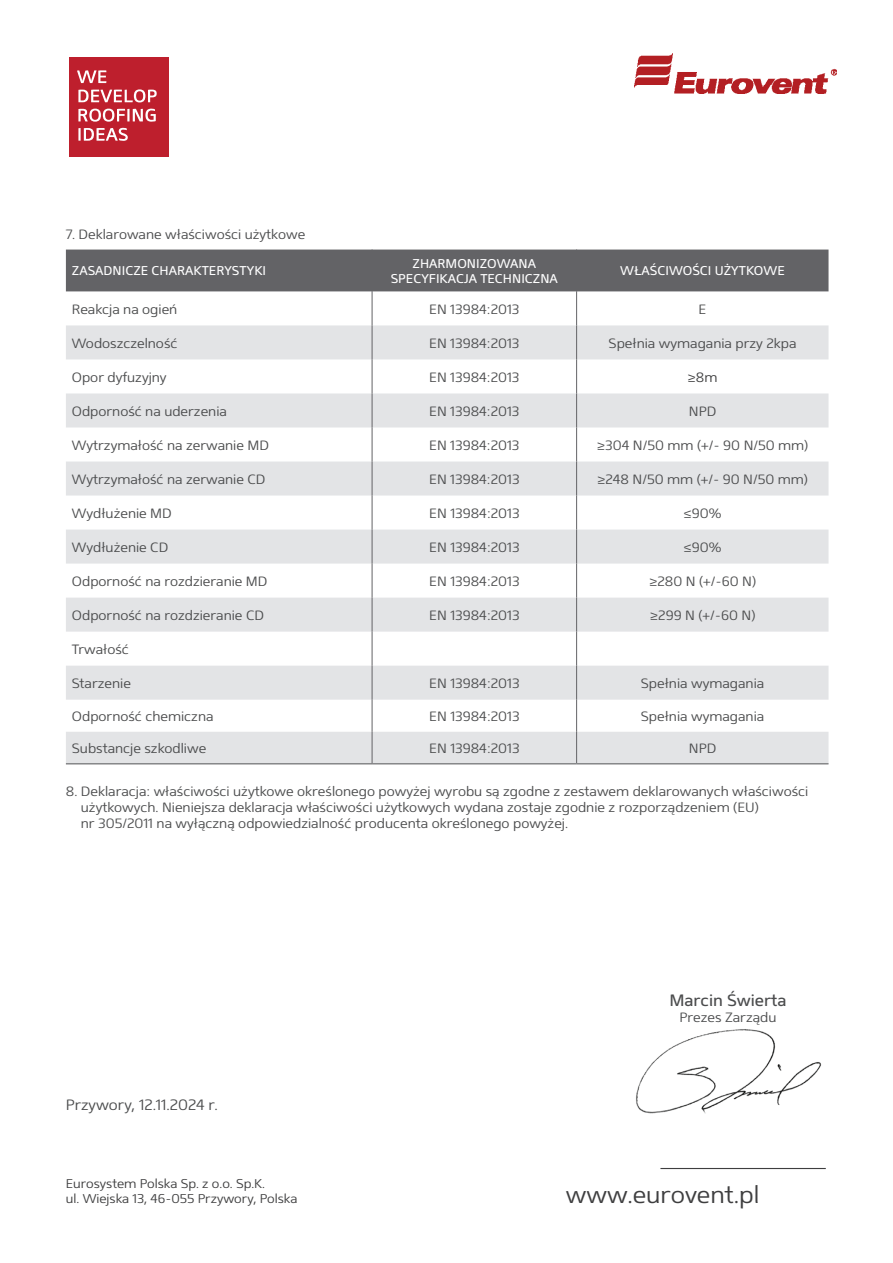
<style>
.page{position:relative;width:893px;height:1263px;background:#fff}
.page>*{position:absolute;margin:0;border:0;box-sizing:border-box;transform-origin:0 0}
.t1{font:300 24px "Mentone";color:#3e3e3f}
.t2{font:16.5px "Mentone";color:#4b4c4d}
.t3{font:300 15px "Mentone";color:#4b4c4d}
.t4{font:300 13.5px/16.2px "Mentone";color:#4b4c4d}
.t5{font:300 13.5px "Mentone";color:#3e3e3f}
.t6{font:12.75px/15.3px "Mentone";color:#fff;text-align:center}
.t7{font:300 12.75px/15.3px "Mentone";color:#3e3e3f}
</style>
<div class="page">
<img style="left:635px;top:54px;width:201px;height:40px">
<hr style="left:660px;top:1168px;width:166px;height:1px;background:#3e3e3f">
<svg style="left:69px;top:57px;width:100px;height:100px;background:#c63b47"></svg>
<img style="left:636px;top:1029px;width:186px;height:85px">
<div style="left:66px;top:250px;width:762px;height:41px;background:#636366"></div>
<svg style="left:66px;top:325px;width:762px;height:438px;fill:#e3e4e6"></svg>
<hr style="left:372px;top:250px;width:1px;height:41px;background:#636366">
<hr style="left:576px;top:250px;width:1px;height:41px;background:#636366">
<hr style="left:372px;top:291px;width:1px;height:34px;background:#636366">
<hr style="left:576px;top:291px;width:1px;height:34px;background:#636366">
<hr style="left:372px;top:325px;width:1px;height:34px;background:#636366">
<hr style="left:576px;top:325px;width:1px;height:34px;background:#636366">
<hr style="left:372px;top:359px;width:1px;height:34px;background:#636366">
<hr style="left:576px;top:359px;width:1px;height:34px;background:#636366">
<hr style="left:372px;top:393px;width:1px;height:34px;background:#636366">
<hr style="left:576px;top:393px;width:1px;height:34px;background:#636366">
<hr style="left:372px;top:427px;width:1px;height:34px;background:#636366">
<hr style="left:576px;top:427px;width:1px;height:34px;background:#636366">
<hr style="left:372px;top:461px;width:1px;height:34px;background:#636366">
<hr style="left:576px;top:461px;width:1px;height:34px;background:#636366">
<hr style="left:372px;top:495px;width:1px;height:35px;background:#636366">
<hr style="left:576px;top:495px;width:1px;height:35px;background:#636366">
<hr style="left:372px;top:530px;width:1px;height:34px;background:#636366">
<hr style="left:576px;top:530px;width:1px;height:34px;background:#636366">
<hr style="left:372px;top:564px;width:1px;height:34px;background:#636366">
<hr style="left:576px;top:564px;width:1px;height:34px;background:#636366">
<hr style="left:372px;top:598px;width:1px;height:34px;background:#636366">
<hr style="left:576px;top:598px;width:1px;height:34px;background:#636366">
<hr style="left:372px;top:632px;width:1px;height:34px;background:#636366">
<hr style="left:576px;top:632px;width:1px;height:34px;background:#636366">
<hr style="left:372px;top:666px;width:1px;height:34px;background:#636366">
<hr style="left:576px;top:666px;width:1px;height:34px;background:#636366">
<hr style="left:372px;top:700px;width:1px;height:32px;background:#636366">
<hr style="left:576px;top:700px;width:1px;height:32px;background:#636366">
<hr style="left:372px;top:732px;width:1px;height:31px;background:#636366">
<hr style="left:576px;top:732px;width:1px;height:31px;background:#636366">
<hr style="left:66px;top:763px;width:306px;height:1px;background:#636366">
<hr style="left:372px;top:763px;width:205px;height:1px;background:#636366">
<hr style="left:577px;top:763px;width:251px;height:1px;background:#636366">
<p class="t4" style="left:66px;top:226px;width:241px">7. Deklarowane właściwości użytkowe</p>
<p class="t6" style="left:72px;top:263px;width:196px">ZASADNICZE CHARAKTERYSTYKI</p>
<p class="t6" style="left:391px;top:255px;width:169px">ZHARMONIZOWANA<br>SPECYFIKACJA TECHNICZNA</p>
<p class="t6" style="left:620px;top:263px;width:166px">WŁAŚCIWOŚCI UŻYTKOWE</p>
<p class="t4" style="left:72px;top:301px;width:107px">Reakcja na ogień</p>
<p class="t4" style="left:429px;top:301px;width:92px">EN 13984:2013</p>
<p class="t4" style="left:699px;top:301px;width:9px">E</p>
<p class="t4" style="left:72px;top:335px;width:107px">Wodoszczelność</p>
<p class="t4" style="left:429px;top:335px;width:92px">EN 13984:2013</p>
<p class="t4" style="left:609px;top:335px;width:189px">Spełnia wymagania przy 2kpa</p>
<p class="t4" style="left:72px;top:369px;width:96px">Opor dyfuzyjny</p>
<p class="t4" style="left:429px;top:369px;width:92px">EN 13984:2013</p>
<p class="t5" style="left:688px;top:369px;width:31px">≥8m</p>
<p class="t4" style="left:72px;top:403px;width:157px">Odporność na uderzenia</p>
<p class="t4" style="left:429px;top:403px;width:92px">EN 13984:2013</p>
<p class="t4" style="left:689px;top:403px;width:29px">NPD</p>
<p class="t4" style="left:72px;top:437px;width:199px">Wytrzymałość na zerwanie MD</p>
<p class="t4" style="left:429px;top:437px;width:92px">EN 13984:2013</p>
<p class="t4" style="left:597px;top:437px;width:213px">≥304 N/50 mm (+/- 90 N/50 mm)</p>
<p class="t4" style="left:72px;top:471px;width:195px">Wytrzymałość na zerwanie CD</p>
<p class="t4" style="left:429px;top:471px;width:92px">EN 13984:2013</p>
<p class="t4" style="left:597px;top:471px;width:212px">≥248 N/50 mm (+/- 90 N/50 mm)</p>
<p class="t4" style="left:72px;top:505px;width:101px">Wydłużenie MD</p>
<p class="t4" style="left:429px;top:505px;width:92px">EN 13984:2013</p>
<p class="t4" style="left:683px;top:505px;width:40px">≤90%</p>
<p class="t4" style="left:72px;top:539px;width:98px">Wydłużenie CD</p>
<p class="t4" style="left:429px;top:539px;width:92px">EN 13984:2013</p>
<p class="t4" style="left:683px;top:539px;width:40px">≤90%</p>
<p class="t4" style="left:72px;top:573px;width:197px">Odporność na rozdzieranie MD</p>
<p class="t4" style="left:429px;top:573px;width:92px">EN 13984:2013</p>
<p class="t4" style="left:649px;top:573px;width:109px">≥280 N (+/-60 N)</p>
<p class="t4" style="left:72px;top:607px;width:194px">Odporność na rozdzieranie CD</p>
<p class="t4" style="left:429px;top:607px;width:92px">EN 13984:2013</p>
<p class="t4" style="left:650px;top:607px;width:107px">≥299 N (+/-60 N)</p>
<p class="t4" style="left:72px;top:641px;width:58px">Trwałość</p>
<p class="t4" style="left:72px;top:675px;width:60px">Starzenie</p>
<p class="t4" style="left:429px;top:675px;width:92px">EN 13984:2013</p>
<p class="t4" style="left:641px;top:675px;width:125px">Spełnia wymagania</p>
<p class="t4" style="left:72px;top:708px;width:143px">Odporność chemiczna</p>
<p class="t4" style="left:429px;top:708px;width:92px">EN 13984:2013</p>
<p class="t4" style="left:641px;top:708px;width:125px">Spełnia wymagania</p>
<p class="t4" style="left:72px;top:740px;width:136px">Substancje szkodliwe</p>
<p class="t4" style="left:429px;top:740px;width:92px">EN 13984:2013</p>
<p class="t4" style="left:689px;top:740px;width:29px">NPD</p>
<p class="t4" style="left:81px;top:783px;width:729px;text-indent:-15px">8. Deklaracja: właściwości użytkowe określonego powyżej wyrobu są zgodne z zestawem deklarowanych właściwości użytkowych. Nieniejsza deklaracja właściwości użytkowych wydana zostaje zgodnie z rozporządzeniem (EU)<br>nr 305/2011 na wyłączną odpowiedzialność producenta określonego powyżej.</p>
<p class="t3" style="left:66px;top:1095px;width:153px">Przywory, 12.11.2024 r.</p>
<p class="t7" style="left:66px;top:1176px;width:233px">Eurosystem Polska Sp. z o.o. Sp.K.<br>ul. Wiejska 13, 46-055 Przywory, Polska</p>
<p class="t2" style="left:669px;top:990px;width:119px">Marcin Świerta</p>
<p class="t4" style="left:679px;top:1009px;width:98px">Prezes Zarządu</p>
<h1 class="t1" style="left:566px;top:1181px;width:195px">www.eurovent.pl</h1>
</div>
